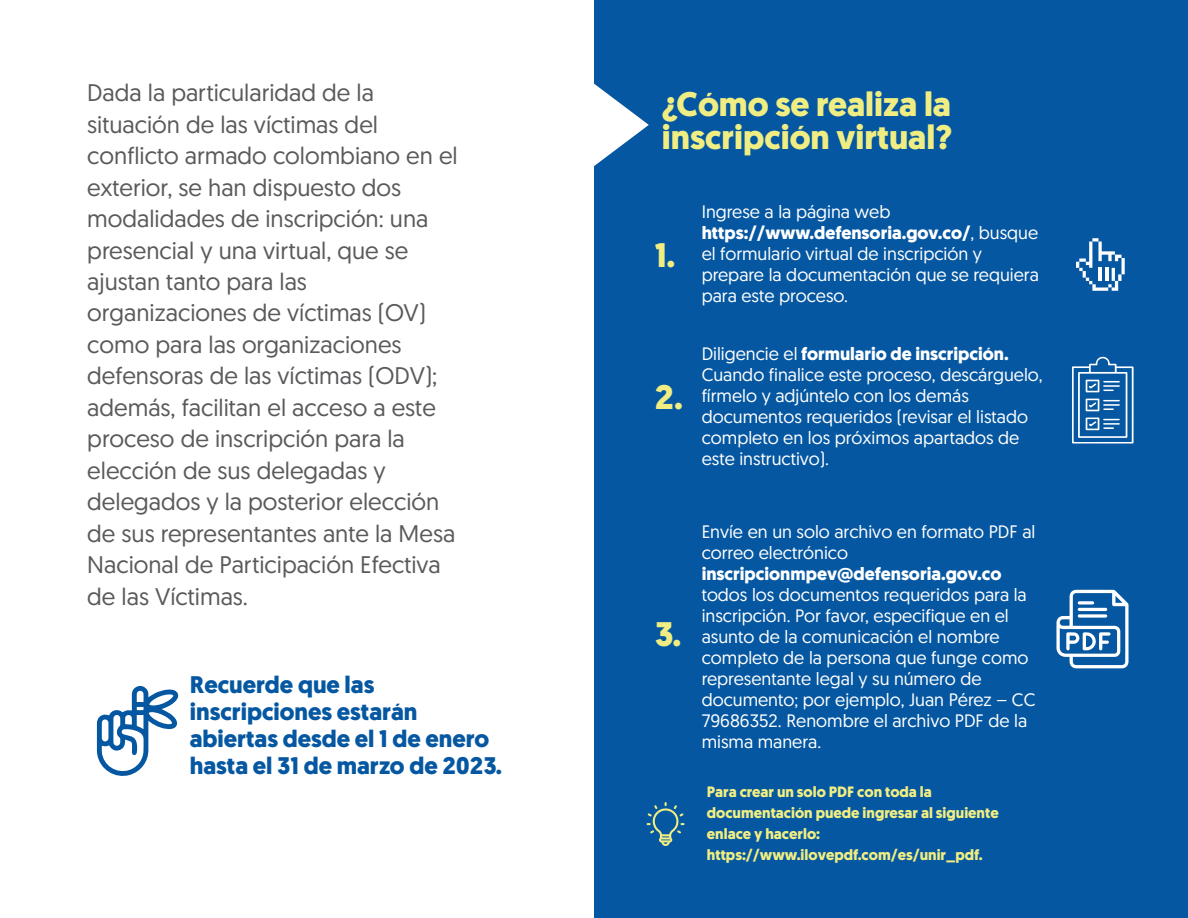
<style>
.page{position:relative;width:1188px;height:918px;background:#fff}
.page>*{position:absolute;margin:0;border:0;box-sizing:border-box;transform-origin:0 0}
.t1{font:700 34.05px/33px "Geomanist";color:#f0ee82}
.t2{font:24px/31.5px "Geomanist";color:#5a5a5d}
.t3{font:700 24px/27px "Geomanist";color:#0557a1}
.t4{font:18px/21px "Geomanist";color:#fff}
.t5{font:700 18px "Geomanist";color:#fff}
.t6{font:700 15px/21px "Geomanist";color:#f0ee82}
.s1{font-weight:700}
</style>
<div class="page">
<div style="left:594px;top:0;width:594px;height:918px;background:#0557a1"></div>
<svg style="left:1072px;top:357px;width:62px;height:86px"></svg>
<svg style="left:97px;top:686px;width:82px;height:90px"></svg>
<svg style="left:594px;top:83px;width:55px;height:83px"></svg>
<svg style="left:1076px;top:238px;width:49px;height:53px"></svg>
<svg style="left:1056px;top:590px;width:73px;height:78px"></svg>
<svg style="left:647px;top:802px;width:38px;height:44px"></svg>
<p class="t2" style="left:87px;top:76px;width:372px">Dada la particularidad de la situación de las víctimas del conflicto armado colombiano en el exterior, se han dispuesto dos modalidades de inscripción: una presencial y una virtual, que se ajustan tanto para las organizaciones de víctimas (OV) como para las organizaciones defensoras de las víctimas (ODV); además, facilitan el acceso a este proceso de inscripción para la elección de sus delegadas y delegados y la posterior elección de sus representantes ante la Mesa<br>Nacional de Participación Efectiva de las Víctimas.</p>
<h2 class="t3" style="left:190px;top:671px;width:314px">Recuerde que las inscripciones estarán abiertas desde el 1 de enero hasta el 31 de marzo de 2023.</h2>
<h1 class="t1" style="left:662px;top:88px;width:292px">¿Cómo se realiza la inscripción virtual?</h1>
<h1 class="t1" style="left:655px;top:239px;width:22px">1.</h1>
<h1 class="t1" style="left:655px;top:380px;width:30px">2.</h1>
<p class="t4" style="left:702px;top:200px;width:339px">Ingrese a la página web <span class="s1">https://www.defensoria.gov.co/</span>, busque el formulario virtual de inscripción y prepare la documentación que se requiera para este proceso.</p>
<p class="t4" style="left:702px;top:342px;width:343px">Diligencie el <span class="s1">formulario de inscripción.<br></span>Cuando finalice este proceso, descárguelo, fírmelo y adjúntelo con los demás documentos requeridos (revisar el listado completo en los próximos apartados de este instructivo).</p>
<h1 class="t1" style="left:655px;top:617px;width:28px">3.</h1>
<p class="t4" style="left:702px;top:520px;width:335px">Envíe en un solo archivo en formato PDF al correo electrónico</p>
<p class="t5" style="left:702px;top:561px;width:301px">inscripcionmpev@defensoria.gov.co</p>
<p class="t4" style="left:702px;top:583px;width:335px">todos los documentos requeridos para la inscripción. Por favor, especifique en el asunto de la comunicación el nombre completo de la persona que funge como representante legal y su número de documento; por ejemplo, Juan Pérez – CC 79686352. Renombre el archivo PDF de la misma manera.</p>
<p class="t6" style="left:707px;top:782px;width:293px">Para crear un solo PDF con toda la documentación puede ingresar al siguiente enlace y hacerlo: https://www.ilovepdf.com/es/unir_pdf.</p>
</div>
